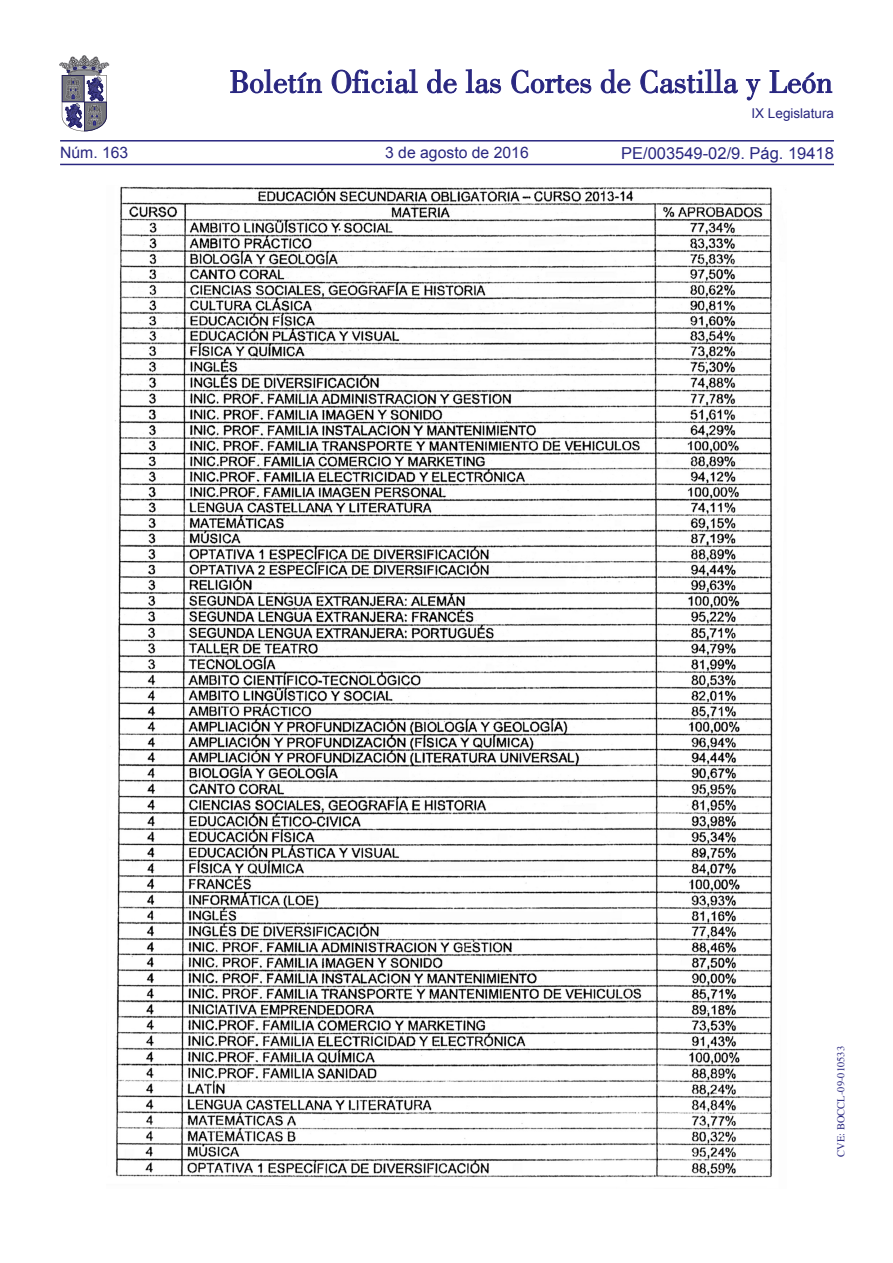
<style>
.page{position:relative;width:893px;height:1263px;background:#fff}
.page>*{position:absolute;margin:0;border:0;box-sizing:border-box;transform-origin:0 0}
.t1{font:16.5px "Arial";color:#292780}
.t2{font:15.75px "Arial";color:#292780}
.t3{font:13.5px "Arial";color:#292780}
.t4{font:10.5px "Times";color:#292780}
</style>
<div class="page">
<hr style="left:60px;top:164px;width:774px;height:1px;background:#292780">
<hr style="left:60px;top:140px;width:774px;height:2px;background:#292780">
<svg style="left:230px;top:69px;width:92px;height:24px"></svg>
<svg style="left:332px;top:69px;width:86px;height:24px"></svg>
<svg style="left:427px;top:69px;width:30px;height:24px"></svg>
<svg style="left:466px;top:69px;width:35px;height:24px"></svg>
<svg style="left:511px;top:70px;width:80px;height:23px"></svg>
<svg style="left:601px;top:69px;width:29px;height:24px"></svg>
<svg style="left:640px;top:69px;width:98px;height:24px"></svg>
<svg style="left:746px;top:79px;width:14px;height:21px"></svg>
<svg style="left:770px;top:70px;width:62px;height:23px"></svg>
<svg style="left:60px;top:55px;width:49px;height:76px"></svg>
<img style="left:110px;top:186px;width:668px;height:992px">
<p class="t2" style="left:60px;top:142px;width:70px">Núm. 163</p>
<p class="t2" style="left:385px;top:142px;width:145px">3 de agosto de 2016</p>
<p class="t3" style="left:751px;top:105px;width:84px">IX Legislatura</p>
<p class="t1" style="left:621px;top:142px;width:214px">PE/003549-02/9. Pág. 19418</p>
<p class="t4" style="left:831px;top:1157px;width:112px;rotate:-90deg">CVE: BOCCL-09-010533</p>
</div>
